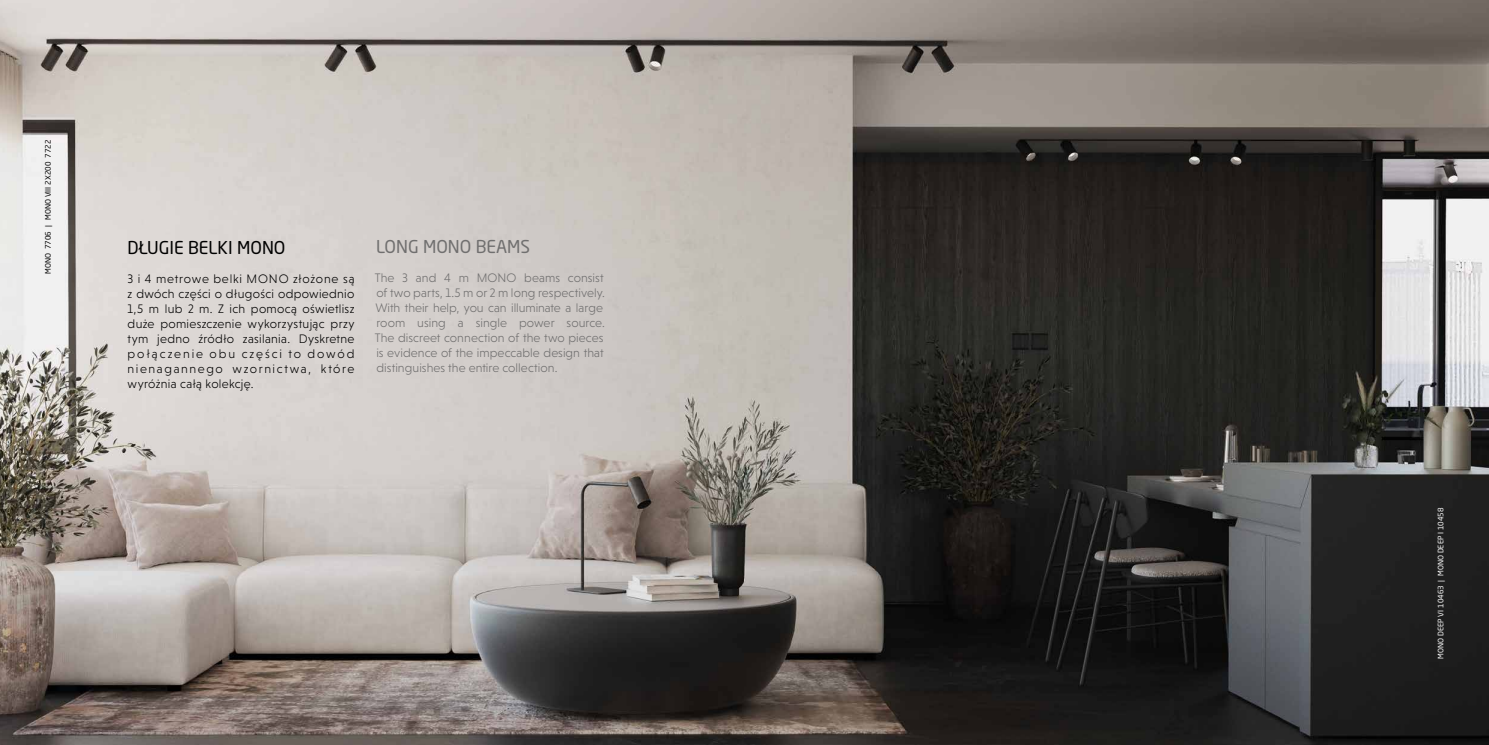
<style>
.page{position:relative;width:1489px;height:745px;background:#fff}
.page>*{position:absolute;margin:0;border:0;box-sizing:border-box;transform-origin:0 0}
.t1{font:17.5px "Neo Sans Pro Cyr";color:#000}
.t2{font:17.5px "Neo Sans Pro Cyr";color:#706f6f}
.t3{font:300 12.5px/15px "Niveau Grotesk";letter-spacing:.11em;color:#000;text-align:justify}
.t4{font:300 12.5px/15px "Niveau Grotesk";letter-spacing:.005em;color:#706f6f}
.t5{font:7.5px "Neo Sans Pro Cyr";color:#fff}
.t6{font:7.5px "Neo Sans Pro Cyr";color:#000}
</style>
<div class="page">
<img style="left:0;top:0;width:1488px;height:744px">
<p class="t6" style="left:43px;top:273px;width:135px;rotate:-90deg">MONO 7706 | MONO VIII 2X200 7722</p>
<h1 class="t1" style="left:128px;top:237px;width:159px">DŁUGIE BELKI MONO</h1>
<p class="t3" style="left:128px;top:271px;width:228px">3 i 4 metrowe belki MONO złożone są z dwóch części o długości odpowiednio 1,5 m lub 2 m. Z ich pomocą oświetlisz duże pomieszczenie wykorzystując przy tym jedno źródło zasilania. Dyskretne połączenie obu części to dowód nienagannego wzornictwa, które wyróżnia całą kolekcję.</p>
<h1 class="t2" style="left:376px;top:236px;width:155px">LONG MONO BEAMS</h1>
<p class="t4" style="left:375px;top:270px;width:232px">The 3 and 4 m MONO beams consist of two parts, 1.5 m or 2 m long respectively.<br>With their help, you can illuminate a large room using a single power source.<br>The discreet connection of the two pieces is evidence of the impeccable design that distinguishes the entire collection.</p>
<p class="t5" style="left:1435px;top:658px;width:153px;rotate:-90deg">MONO DEEP VI 10463 | MONO DEEP I 10458</p>
</div>
